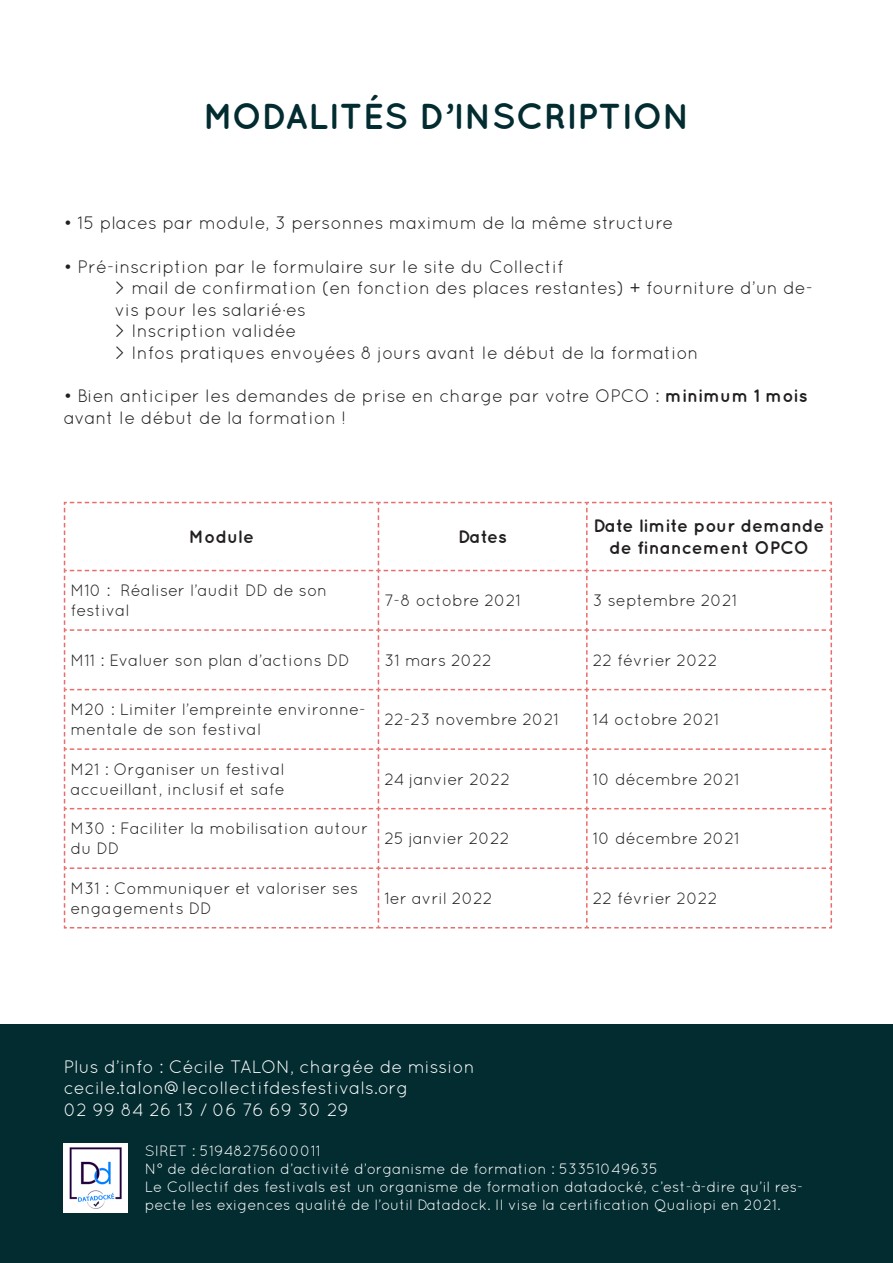
<style>
.page{position:relative;width:893px;height:1263px;background:#fff}
.page>*{position:absolute;margin:0;border:0;box-sizing:border-box;transform-origin:0 0}
.Titres{font:700 36px "Quicksand";color:#032c31}
.t1{font:18px/21.6px "Quicksand";color:#231f20}
.t2{font:18px "Quicksand";color:#fff}
.t3{font:700 18px/21.6px "Quicksand";color:#231f20;text-align:center}
.t4{font:16.5px/19.8px "Quicksand";color:#231f20}
.t5{font:15px/18px "Quicksand";color:#fff}
.s1{font-weight:700}
</style>
<div class="page">
<svg style="left:63px;top:501px;width:770px;height:428px"></svg>
<div style="left:0;top:1025px;width:893px;height:238px;background:#032c31"></div>
<img style="left:64px;top:1144px;width:64px;height:69px">
<p class="Titres" style="left:203px;top:95px;width:488px">MODALITÉS D’INSCRIPTION</p>
<p class="t1" style="left:64px;top:212px;width:611px">• 15 places par module, 3 personnes maximum de la même structure</p>
<p class="t1" style="left:64px;top:255px;width:501px">• Pré-inscription par le formulaire sur le site du Collectif</p>
<p class="t1" style="left:115px;top:277px;width:700px">&gt; mail de confirmation (en fonction des places restantes) + fourniture d’un de&shy;vis pour les salarié·es</p>
<p class="t1" style="left:115px;top:320px;width:183px">&gt; Inscription validée</p>
<p class="t1" style="left:115px;top:342px;width:585px">&gt; Infos pratiques envoyées 8 jours avant le début de la formation</p>
<p class="t1" style="left:64px;top:385px;width:745px">• Bien anticiper les demandes de prise en charge par votre OPCO : <span class="s1">minimum 1 mois </span>avant le début de la formation !</p>
<p class="t3" style="left:189px;top:526px;width:67px">Module</p>
<p class="t3" style="left:458px;top:526px;width:50px">Dates</p>
<p class="t3" style="left:594px;top:515px;width:232px">Date limite pour demande de financement OPCO</p>
<p class="t4" style="left:71px;top:580px;width:258px">M10 : Réaliser l’audit DD de son festival</p>
<p class="t4" style="left:384px;top:590px;width:138px">7-8 octobre 2021</p>
<p class="t4" style="left:593px;top:590px;width:146px">3 septembre 2021</p>
<p class="t4" style="left:71px;top:650px;width:281px">M11 : Evaluer son plan d’actions DD</p>
<p class="t4" style="left:384px;top:650px;width:109px">31 mars 2022</p>
<p class="t4" style="left:593px;top:650px;width:126px">22 février 2022</p>
<p class="t4" style="left:71px;top:699px;width:297px">M20 : Limiter l’empreinte environne&shy;mentale de son festival</p>
<p class="t4" style="left:384px;top:709px;width:176px">22-23 novembre 2021</p>
<p class="t4" style="left:593px;top:709px;width:128px">14 octobre 2021</p>
<p class="t4" style="left:71px;top:759px;width:216px">M21 : Organiser un festival accueillant, inclusif et safe</p>
<p class="t4" style="left:384px;top:769px;width:127px">24 janvier 2022</p>
<p class="t4" style="left:593px;top:769px;width:148px">10 décembre 2021</p>
<p class="t4" style="left:71px;top:818px;width:299px">M30 : Faciliter la mobilisation autour du DD</p>
<p class="t4" style="left:384px;top:828px;width:127px">25 janvier 2022</p>
<p class="t4" style="left:593px;top:828px;width:148px">10 décembre 2021</p>
<p class="t4" style="left:71px;top:878px;width:289px">M31 : Communiquer et valoriser ses engagements DD</p>
<p class="t4" style="left:384px;top:888px;width:110px">1er avril 2022</p>
<p class="t4" style="left:593px;top:888px;width:126px">22 février 2022</p>
<p class="t2" style="left:64px;top:1056px;width:413px">Plus d’info : Cécile TALON, chargée de mission</p>
<p class="t2" style="left:64px;top:1078px;width:346px">cecile.talon@lecollectifdesfestivals.org</p>
<p class="t2" style="left:64px;top:1099px;width:287px">02 99 84 26 13 / 06 76 69 30 29</p>
<p class="t5" style="left:145px;top:1141px;width:177px">SIRET : 51948275600011</p>
<p class="t5" style="left:145px;top:1159px;width:515px">N° de déclaration d’activité d’organisme de formation : 53351049635</p>
<p class="t5" style="left:145px;top:1177px;width:660px">Le Collectif des festivals est un organisme de formation datadocké, c’est-à-dire qu’il res&shy;pecte les exigences qualité de l’outil Datadock. Il vise la certification Qualiopi en 2021.</p>
</div>
